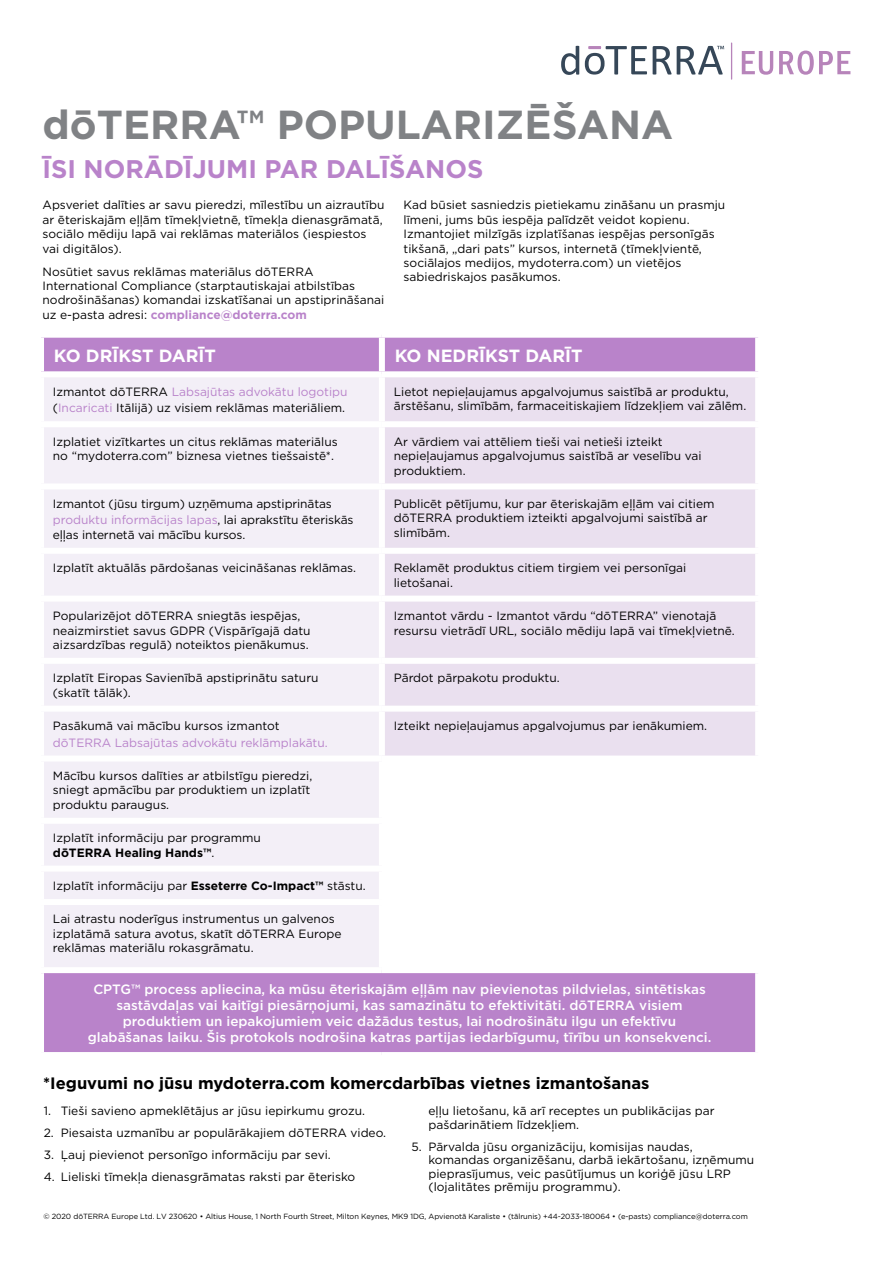
<style>
.page{position:relative;width:893px;height:1263px;background:#fff}
.page>*{position:absolute;margin:0;border:0;box-sizing:border-box;transform-origin:0 0}
.t1{font:700 40.5px "Gotham";color:#808285}
.t2{font:700 25.5px "Gotham";color:#b983ca}
.t3{font:700 17.7px "Gotham";color:#fff}
.t4{font:700 16.5px "Gotham";color:#000}
.t5{font:500 13.5px/16.2px "Gotham";color:#fff;text-align:center}
.t6{font:12px/14.4px "Gotham";color:#000}
.t7{font:12px "Gotham";color:#b983ca}
.t8{font:7.5px "Gotham";letter-spacing:-.01em;color:#000}
.s1{font-weight:700;color:#b983ca}
.s2{color:#b983ca}
.s3{font-weight:700}
</style>
<div class="page">
<svg style="left:742px;top:51px;width:31px;height:24px"></svg>
<svg style="left:779px;top:51px;width:71px;height:24px"></svg>
<svg style="left:677px;top:46px;width:47px;height:29px"></svg>
<svg style="left:653px;top:46px;width:18px;height:29px"></svg>
<svg style="left:585px;top:46px;width:62px;height:29px"></svg>
<svg style="left:561px;top:46px;width:18px;height:29px"></svg>
<hr style="left:731px;top:43px;width:1px;height:37px;background:#b784ba">
<div style="left:44px;top:338px;width:711px;height:714px;background:#b983ca"></div>
<div style="left:44px;top:377px;width:335px;height:590px;background:#f3eff7"></div>
<div style="left:385px;top:377px;width:370px;height:378px;background:#eae0ef"></div>
<div style="left:382px;top:758px;width:376px;height:212px;background:#fff"></div>
<div style="left:379px;top:338px;width:6px;height:33px;background:#fff"></div>
<div style="left:38px;top:371px;width:344px;height:6px;background:#fff"></div>
<div style="left:382px;top:371px;width:379px;height:6px;background:#fff"></div>
<div style="left:379px;top:377px;width:6px;height:44px;background:#fff"></div>
<div style="left:38px;top:421px;width:344px;height:6px;background:#fff"></div>
<div style="left:382px;top:421px;width:379px;height:6px;background:#fff"></div>
<div style="left:379px;top:427px;width:6px;height:56px;background:#fff"></div>
<div style="left:38px;top:483px;width:344px;height:6px;background:#fff"></div>
<div style="left:382px;top:483px;width:379px;height:6px;background:#fff"></div>
<div style="left:379px;top:489px;width:6px;height:59px;background:#fff"></div>
<div style="left:38px;top:548px;width:344px;height:6px;background:#fff"></div>
<div style="left:382px;top:548px;width:379px;height:6px;background:#fff"></div>
<div style="left:379px;top:554px;width:6px;height:42px;background:#fff"></div>
<div style="left:38px;top:596px;width:344px;height:6px;background:#fff"></div>
<div style="left:382px;top:596px;width:379px;height:6px;background:#fff"></div>
<div style="left:379px;top:602px;width:6px;height:56px;background:#fff"></div>
<div style="left:38px;top:658px;width:344px;height:6px;background:#fff"></div>
<div style="left:382px;top:658px;width:379px;height:6px;background:#fff"></div>
<div style="left:379px;top:664px;width:6px;height:42px;background:#fff"></div>
<div style="left:38px;top:706px;width:344px;height:6px;background:#fff"></div>
<div style="left:382px;top:706px;width:379px;height:6px;background:#fff"></div>
<div style="left:379px;top:712px;width:6px;height:43px;background:#fff"></div>
<div style="left:38px;top:755px;width:344px;height:6px;background:#fff"></div>
<div style="left:382px;top:755px;width:379px;height:6px;background:#fff"></div>
<div style="left:379px;top:761px;width:6px;height:57px;background:#fff"></div>
<div style="left:38px;top:818px;width:347px;height:6px;background:#fff"></div>
<div style="left:379px;top:824px;width:6px;height:41px;background:#fff"></div>
<div style="left:38px;top:865px;width:347px;height:6px;background:#fff"></div>
<div style="left:379px;top:871px;width:6px;height:28px;background:#fff"></div>
<div style="left:38px;top:899px;width:347px;height:6px;background:#fff"></div>
<div style="left:379px;top:905px;width:6px;height:62px;background:#fff"></div>
<div style="left:38px;top:967px;width:344px;height:6px;background:#fff"></div>
<div style="left:382px;top:967px;width:379px;height:6px;background:#fff"></div>
<h1 class="t1" style="left:43px;top:98px;width:632px">dōTERRA™ POPULARIZĒŠANA</h1>
<h2 class="t2" style="left:43px;top:152px;width:442px">ĪSI NORĀDĪJUMI PAR DALĪŠANOS</h2>
<p class="t6" style="left:43px;top:198px;width:343px">Apsveriet dalīties ar savu pieredzi, mīlestību un aizrautību ar ēteriskajām eļļām tīmekļvietnē, tīmekļa dienasgrāmatā, sociālo mēdiju lapā vai reklāmas materiālos (iespiestos vai digitālos).</p>
<p class="t6" style="left:43px;top:264px;width:343px">Nosūtiet savus reklāmas materiālus dōTERRA International Compliance (starptautiskajai atbilstības nodrošināšanas) komandai izskatīšanai un apstiprināšanai uz e-pasta adresi: <span class="s1">compliance@doterra.com</span></p>
<p class="t6" style="left:404px;top:198px;width:323px">Kad būsiet sasniedzis pietiekamu zināšanu un prasmju līmeni, jums būs iespēja palīdzēt veidot kopienu.<br>Izmantojiet milzīgās izplatīšanas iespējas personīgās tikšanā, „dari pats” kursos, internetā (tīmekļvientē, sociālajos medijos, mydoterra.com) un vietējos sabiedriskajos pasākumos.</p>
<h3 class="t3" style="left:54px;top:344px;width:164px">KO DRĪKST DARĪT</h3>
<h3 class="t3" style="left:395px;top:344px;width:189px">KO NEDRĪKST DARĪT</h3>
<p class="t6" style="left:53px;top:383px;width:296px;line-height:16.5px">Izmantot dōTERRA <span class="s2">Labsajūtas advokātu logotipu </span>(<span class="s2">Incaricati</span> Itālijā) uz visiem reklāmas materiāliem.</p>
<p class="t6" style="left:394px;top:384px;width:354px">Lietot nepieļaujamus apgalvojumus saistībā ar produktu, ārstēšanu, slimībām, farmaceitiskajiem līdzekļiem vai zālēm.</p>
<p class="t6" style="left:53px;top:434px;width:286px">Izplatiet vizītkartes un citus reklāmas materiālus no “mydoterra.com” biznesa vietnes tiešsaistē*.</p>
<p class="t6" style="left:394px;top:434px;width:309px">Ar vārdiem vai attēliem tieši vai netieši izteikt nepieļaujamus apgalvojumus saistībā ar veselību vai produktiem.</p>
<p class="t6" style="left:53px;top:495px;width:302px;line-height:16.5px">Izmantot (jūsu tirgum) uzņēmuma apstiprinātas <span class="s2">produktu informācijas lapas</span>, lai aprakstītu ēteriskās</p>
<p class="t6" style="left:53px;top:527px;width:194px">eļļas internetā vai mācību kursos.</p>
<p class="t6" style="left:394px;top:496px;width:322px">Publicēt pētījumu, kur par ēteriskajām eļļām vai citiem dōTERRA produktiem izteikti apgalvojumi saistībā ar slimībām.</p>
<p class="t6" style="left:53px;top:561px;width:305px">Izplatīt aktuālās pārdošanas veicināšanas reklāmas.</p>
<p class="t6" style="left:394px;top:561px;width:294px">Reklamēt produktus citiem tirgiem vei personīgai lietošanai.</p>
<p class="t6" style="left:53px;top:608px;width:259px">Popularizējot dōTERRA sniegtās iespējas, neaizmirstiet savus GDPR (Vispārīgajā datu aizsardzības regulā) noteiktos pienākumus.</p>
<p class="t6" style="left:394px;top:608px;width:343px">Izmantot vārdu - Izmantot vārdu “dōTERRA” vienotajā resursu vietrādī URL, sociālo mēdiju lapā vai tīmekļvietnē.</p>
<p class="t6" style="left:53px;top:671px;width:267px">Izplatīt Eiropas Savienībā apstiprinātu saturu (skatīt tālāk).</p>
<p class="t6" style="left:394px;top:671px;width:167px">Pārdot pārpakotu produktu.</p>
<p class="t6" style="left:53px;top:718px;width:228px">Pasākumā vai mācību kursos izmantot</p>
<p class="t7" style="left:53px;top:735px;width:276px">dōTERRA Labsajūtas advokātu reklāmplakātu.</p>
<p class="t6" style="left:394px;top:718px;width:315px">Izteikt nepieļaujamus apgalvojumus par ienākumiem.</p>
<p class="t6" style="left:53px;top:768px;width:261px">Mācību kursos dalīties ar atbilstīgu pieredzi, sniegt apmācību par produktiem un izplatīt produktu paraugus.</p>
<p class="t6" style="left:53px;top:830px;width:209px">Izplatīt informāciju par programmu <span class="s3">dōTERRA Healing Hands™</span>.</p>
<p class="t6" style="left:53px;top:878px;width:314px">Izplatīt informāciju par <span class="s3">Esseterre Co-Impact™</span> stāstu.</p>
<p class="t6" style="left:53px;top:912px;width:290px">Lai atrastu noderīgus instrumentus un galvenos izplatāmā satura avotus, skatīt dōTERRA Europe reklāmas materiālu rokasgrāmatu.</p>
<p class="t5" style="left:88px;top:981px;width:625px">CPTG™ process apliecina, ka mūsu ēteriskajām eļļām nav pievienotas pildvielas, sintētiskas sastāvdaļas vai kaitīgi piesārņojumi, kas samazinātu to efektivitāti. dōTERRA visiem produktiem un iepakojumiem veic dažādus testus, lai nodrošinātu ilgu un efektīvu glabāšanas laiku. Šis protokols nodrošina katras partijas iedarbīgumu, tīrību un konsekvenci.</p>
<h3 class="t4" style="left:43px;top:1072px;width:608px">*Ieguvumi no jūsu mydoterra.com komercdarbības vietnes izmantošanas</h3>
<p class="t6" style="left:44px;top:1103px;width:323px">1. Tieši savieno apmeklētājus ar jūsu iepirkumu grozu.</p>
<p class="t6" style="left:44px;top:1125px;width:344px">2. Piesaista uzmanību ar populārākajiem dōTERRA video.</p>
<p class="t6" style="left:44px;top:1147px;width:289px">3. Ļauj pievienot personīgo informāciju par sevi.</p>
<p class="t6" style="left:44px;top:1169px;width:313px">4. Lieliski tīmekļa dienasgrāmatas raksti par ēterisko</p>
<p class="t6" style="left:428px;top:1104px;width:288px;line-height:13.5px">eļļu lietošanu, kā arī receptes un publikācijas par pašdarinātiem līdzekļiem.</p>
<p class="t6" style="left:428px;top:1139px;width:327px;line-height:13.5px;text-indent:-17px">5. Pārvalda jūsu organizāciju, komisijas naudas, komandas organizēšanu, darbā iekārtošanu, izņēmumu pieprasījumus, veic pasūtījumus un koriģē jūsu LRP (lojalitātes prēmiju programmu).</p>
<p class="t8" style="left:44px;top:1212px;width:706px">© 2020 dōTERRA Europe Ltd. LV 230620 • Altius House, 1 North Fourth Street, Milton Keynes, MK9 1DG, Apvienotā Karaliste • (tālrunis) +44-2033-180064 • (e-pasts) compliance@doterra.com</p>
</div>
